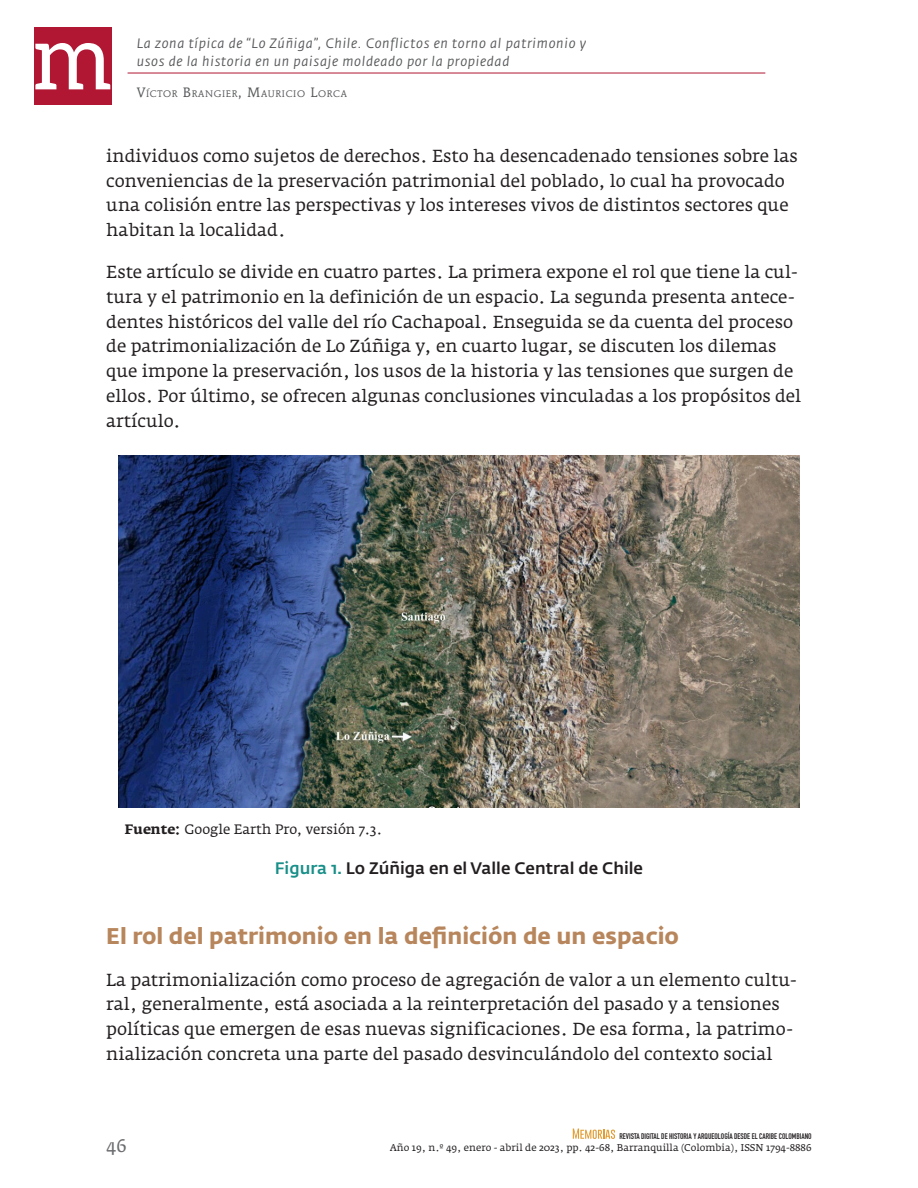
<style>
.page{position:relative;width:918px;height:1188px;background:#fff}
.page>*{position:absolute;margin:0;border:0;box-sizing:border-box;transform-origin:0 0}
.Título_I{font:700 22.5px "Fedra Sans Std";color:#b8865c}
.t1{font:18px "Fedra Serif A";color:#6c6d70}
.Parrafo{font:17.25px/24.8px "Fedra Serif A";color:#231f20}
.Título_Gráfico{font:500 16.5px "Fedra Sans Std";color:#231f20}
.t2{font:italic 13.5px/18px "Fedra Sans Std";letter-spacing:.05em;color:#57585a}
.Fuente{font:13.5px "Fedra Serif A";color:#231f20}
.t3{font:9.75px "Fedra Serif A";color:#231f20}
.t4{font:9.45px "Mendoza Roman Std";letter-spacing:.07em;color:#57585a}
.t5{font:8.1px "DIN Engschrift Std";color:#231f20}
.s1{font-size:13.5px}
.s2{font-weight:700}
.s3{color:#198f89}
</style>
<div class="page">
<svg style="left:573px;top:1129px;width:42px;height:10px"></svg>
<div style="left:34px;top:27px;width:78px;height:78px;background:#b11633"></div>
<svg style="left:35px;top:43px;width:75px;height:46px"></svg>
<hr style="left:128px;top:73px;width:637px;height:1px;background:#b11633">
<img style="left:119px;top:456px;width:680px;height:351px">
<p class="t2" style="left:137px;top:34px;width:451px">La zona típica de “Lo Zúñiga”, Chile. Conflictos en torno al patrimonio y usos de la historia en un paisaje moldeado por la propiedad</p>
<p class="t4" style="left:137px;top:88px;width:212px"><span class="s1">V</span>ÍCTOR <span class="s1">B</span>RANGIER<span class="s1">, M</span>AURICIO <span class="s1">L</span>ORCA</p>
<p class="Parrafo" style="left:106px;top:144px;width:693px">individuos como sujetos de derechos. Esto ha desencadenado tensiones sobre las conveniencias de la preservación patrimonial del poblado, lo cual ha provocado una colisión entre las perspectivas y los intereses vivos de distintos sectores que habitan la localidad.</p>
<p class="Parrafo" style="left:106px;top:260px;width:696px">Este artículo se divide en cuatro partes. La primera expone el rol que tiene la cul&shy;tura y el patrimonio en la definición de un espacio. La segunda presenta antece&shy;dentes históricos del valle del río Cachapoal. Enseguida se da cuenta del proceso de patrimonialización de Lo Zúñiga y, en cuarto lugar, se discuten los dilemas que impone la preservación, los usos de la historia y las tensiones que surgen de ellos. Por último, se ofrecen algunas conclusiones vinculadas a los propósitos del artículo.</p>
<p class="Fuente" style="left:125px;top:821px;width:259px"><span class="s2">Fuente:</span> Google Earth Pro, versión 7.3.</p>
<p class="Título_Gráfico" style="left:275px;top:858px;width:370px"><span class="s3">Figura 1.</span> Lo Zúñiga en el Valle Central de Chile</p>
<p class="Título_I" style="left:106px;top:922px;width:574px">El rol del patrimonio en la definición de un espacio</p>
<p class="Parrafo" style="left:106px;top:967px;width:692px">La patrimonialización como proceso de agregación de valor a un elemento cultu&shy;ral, generalmente, está asociada a la reinterpretación del pasado y a tensiones políticas que emergen de esas nuevas significaciones. De esa forma, la patrimo&shy;nialización concreta una parte del pasado desvinculándolo del contexto social</p>
<p class="t1" style="left:106px;top:1135px;width:22px">46</p>
<p class="t5" style="left:620px;top:1131px;width:194px">REVISTA DIGITAL DE HISTORIA Y ARQUEOLOGÍA DESDE EL CARIBE COLOMBIANO</p>
<p class="t3" style="left:390px;top:1142px;width:423px">Año 19, n.º 49, enero - abril de 2023, pp. 42-68, Barranquilla (Colombia), ISSN 1794-8886</p>
</div>
